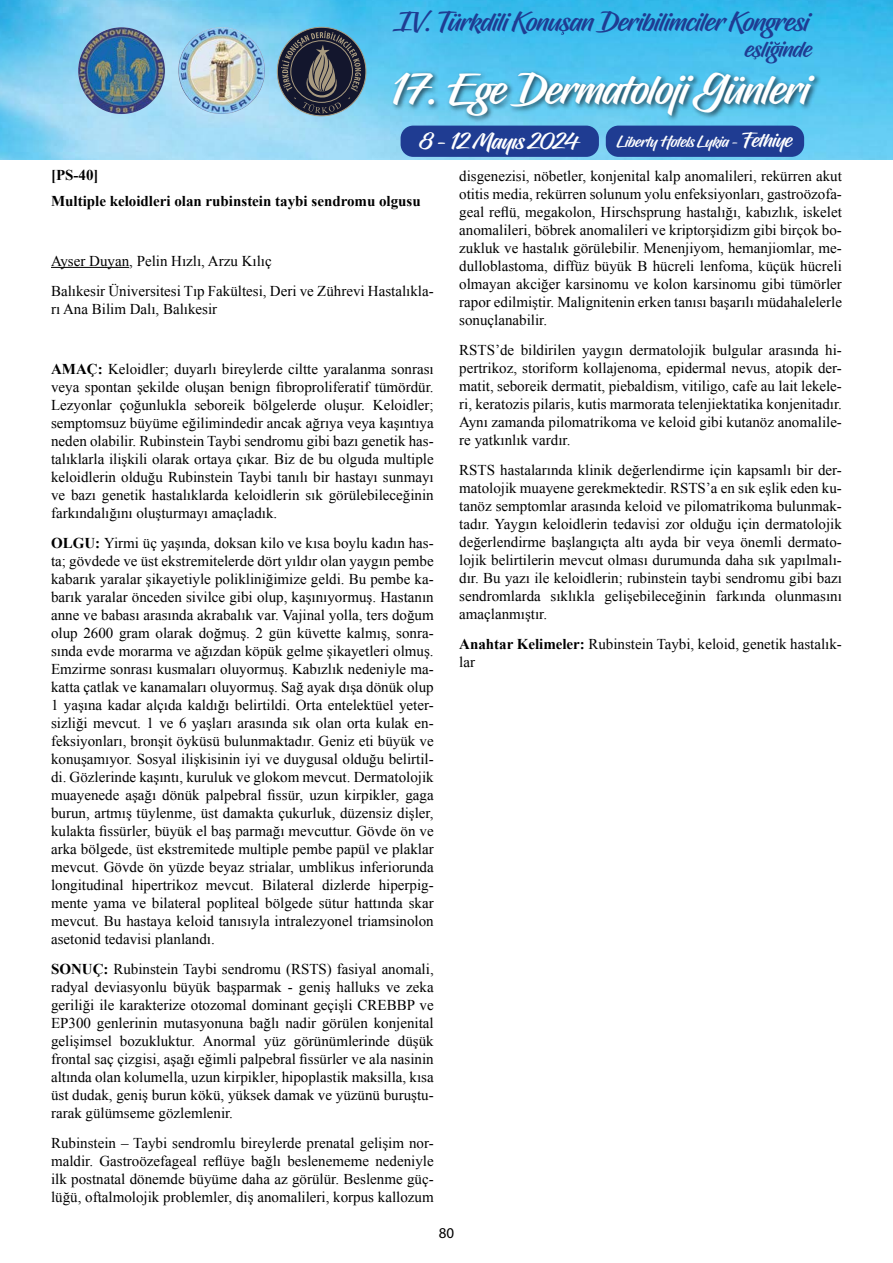
<style>
.page{position:relative;width:893px;height:1263px;background:#fff}
.page>*{position:absolute;margin:0;border:0;box-sizing:border-box;transform-origin:0 0}
.t1{font:42.45px "Hughs";color:#fff}
.t2{font:26.7px "Hughs";color:#1f3c92}
.t3{font:23.25px "Hughs";color:#1f3c92}
.t4{font:22.5px "Hughs";color:#fff}
.t5{font:15.6px "Hughs";color:#fff}
.t6{font:15px/18px "Times New Roman";color:#000;text-align:justify}
.t7{font:700 15px/25.5px "Times New Roman";color:#000}
.t8{font:15px "Myriad Pro";color:#000}
.s1{font-size:19.95px}
.s2{font-weight:700}
</style>
<div class="page">
<img style="left:0;top:0;width:893px;height:159px">
<img style="left:386px;top:61px;width:439px;height:65px">
<svg style="left:561px;top:31px;width:3px;height:4px"></svg>
<svg style="left:774px;top:42px;width:6px;height:3px"></svg>
<div style="left:401px;top:126px;width:198px;height:31px;background:#1f3c92;border-radius:13px"></div>
<div style="left:606px;top:126px;width:198px;height:31px;background:#1f3c92;border-radius:13px"></div>
<img style="left:78px;top:27px;width:87px;height:87px;border-radius:43px">
<img style="left:178px;top:27px;width:87px;height:87px;border-radius:43px">
<svg style="left:277px;top:27px;width:89px;height:89px"></svg>
<svg style="left:281px;top:31px;width:80px;height:82px;background:#424956"></svg>
<hr style="left:51px;top:267px;width:78px;height:1px;background:#000">
<h2 class="t2" style="left:394px;top:6px;width:416px">IV. Türkdili Konusan Deribilimciler Kongresi</h2>
<h3 class="t3" style="left:745px;top:35px;width:68px">esliginde</h3>
<h1 class="t1" style="left:390px;top:64px;width:420px">17. Ege Dermatoloji Günleri</h1>
<h3 class="t4" style="left:419px;top:127px;width:164px">8 - 12 Mayis 2024</h3>
<p class="t5" style="left:617px;top:133px;width:177px">Liberty Hotels Lykia - <span class="s1">Fethiye</span></p>
<p class="t7" style="left:51px;top:162px;width:371px">[PS-40]<br>Multiple keloidleri olan rubinstein taybi sendromu olgusu</p>
<p class="t6" style="left:459px;top:166px;width:384px">disgenezisi, nöbetler, konjenital kalp anomalileri, rekürren akut otitis media, rekürren solunum yolu enfeksiyonları, gastroözofa&shy;geal reflü, megakolon, Hirschsprung hastalığı, kabızlık, iskelet anomalileri, böbrek anomalileri ve kriptorşidizm gibi birçok bo&shy;zukluk ve hastalık görülebilir. Menenjiyom, hemanjiomlar, me&shy;dulloblastoma, diffüz büyük B hücreli lenfoma, küçük hücreli olmayan akciğer karsinomu ve kolon karsinomu gibi tümörler rapor edilmiştir. Malignitenin erken tanısı başarılı müdahalelerle sonuçlanabilir.</p>
<p class="t6" style="left:459px;top:340px;width:384px">RSTS’de bildirilen yaygın dermatolojik bulgular arasında hi&shy;pertrikoz, storiform kollajenoma, epidermal nevus, atopik der&shy;matit, seboreik dermatit, piebaldism, vitiligo, cafe au lait lekele&shy;ri, keratozis pilaris, kutis marmorata telenjiektatika konjenitadır.<br>Aynı zamanda pilomatrikoma ve keloid gibi kutanöz anomalile&shy;re yatkınlık vardır.</p>
<p class="t6" style="left:459px;top:460px;width:384px">RSTS hastalarında klinik değerlendirme için kapsamlı bir der&shy;matolojik muayene gerekmektedir. RSTS’a en sık eşlik eden ku&shy;tanöz semptomlar arasında keloid ve pilomatrikoma bulunmak&shy;tadır. Yaygın keloidlerin tedavisi zor olduğu için dermatolojik değerlendirme başlangıçta altı ayda bir veya önemli dermato&shy;lojik belirtilerin mevcut olması durumunda daha sık yapılmalı&shy;dır. Bu yazı ile keloidlerin; rubinstein taybi sendromu gibi bazı sendromlarda sıklıkla gelişebileceğinin farkında olunmasını amaçlanmıştır.</p>
<p class="t6" style="left:459px;top:634px;width:384px"><span class="s2">Anahtar Kelimeler:</span> Rubinstein Taybi, keloid, genetik hastalık&shy;lar</p>
<p class="t6" style="left:51px;top:245px;width:384px;line-height:30px">Ayser Duyan, Pelin Hızlı, Arzu Kılıç<br>Balıkesir Üniversitesi Tıp Fakültesi, Deri ve Zührevi Hastalıkla-</p>
<p class="t6" style="left:51px;top:299px;width:168px">rı Ana Bilim Dalı, Balıkesir</p>
<p class="t6" style="left:51px;top:359px;width:384px"><span class="s2">AMAÇ:</span> Keloidler; duyarlı bireylerde ciltte yaralanma sonrası veya spontan şekilde oluşan benign fibroproliferatif tümördür.<br>Lezyonlar çoğunlukla seboreik bölgelerde oluşur. Keloidler; semptomsuz büyüme eğilimindedir ancak ağrıya veya kaşıntıya neden olabilir. Rubinstein Taybi sendromu gibi bazı genetik has&shy;talıklarla ilişkili olarak ortaya çıkar. Biz de bu olguda multiple keloidlerin olduğu Rubinstein Taybi tanılı bir hastayı sunmayı ve bazı genetik hastalıklarda keloidlerin sık görülebileceğinin farkındalığını oluşturmayı amaçladık.</p>
<p class="t6" style="left:51px;top:533px;width:384px"><span class="s2">OLGU:</span> Yirmi üç yaşında, doksan kilo ve kısa boylu kadın has&shy;ta; gövdede ve üst ekstremitelerde dört yıldır olan yaygın pembe kabarık yaralar şikayetiyle polikliniğimize geldi. Bu pembe ka&shy;barık yaralar önceden sivilce gibi olup, kaşınıyormuş. Hastanın anne ve babası arasında akrabalık var. Vajinal yolla, ters doğum olup 2600 gram olarak doğmuş. 2 gün küvette kalmış, sonra&shy;sında evde morarma ve ağızdan köpük gelme şikayetleri olmuş.<br>Emzirme sonrası kusmaları oluyormuş. Kabızlık nedeniyle ma&shy;katta çatlak ve kanamaları oluyormuş. Sağ ayak dışa dönük olup 1 yaşına kadar alçıda kaldığı belirtildi. Orta entelektüel yeter&shy;sizliği mevcut. 1 ve 6 yaşları arasında sık olan orta kulak en&shy;feksiyonları, bronşit öyküsü bulunmaktadır. Geniz eti büyük ve konuşamıyor. Sosyal ilişkisinin iyi ve duygusal olduğu belirtil&shy;di. Gözlerinde kaşıntı, kuruluk ve glokom mevcut. Dermatolojik muayenede aşağı dönük palpebral fissür, uzun kirpikler, gaga burun, artmış tüylenme, üst damakta çukurluk, düzensiz dişler, kulakta fissürler, büyük el baş parmağı mevcuttur. Gövde ön ve arka bölgede, üst ekstremitede multiple pembe papül ve plaklar mevcut. Gövde ön yüzde beyaz strialar, umblikus inferiorunda longitudinal hipertrikoz mevcut. Bilateral dizlerde hiperpig&shy;mente yama ve bilateral popliteal bölgede sütur hattında skar mevcut. Bu hastaya keloid tanısıyla intralezyonel triamsinolon asetonid tedavisi planlandı.</p>
<p class="t6" style="left:51px;top:959px;width:384px"><span class="s2">SONUÇ:</span> Rubinstein Taybi sendromu (RSTS) fasiyal anomali, radyal deviasyonlu büyük başparmak - geniş halluks ve zeka geriliği ile karakterize otozomal dominant geçişli CREBBP ve EP300 genlerinin mutasyonuna bağlı nadir görülen konjenital gelişimsel bozukluktur. Anormal yüz görünümlerinde düşük frontal saç çizgisi, aşağı eğimli palpebral fissürler ve ala nasinin altında olan kolumella, uzun kirpikler, hipoplastik maksilla, kısa üst dudak, geniş burun kökü, yüksek damak ve yüzünü buruştu&shy;rarak gülümseme gözlemlenir.</p>
<p class="t6" style="left:51px;top:1133px;width:384px">Rubinstein – Taybi sendromlu bireylerde prenatal gelişim nor&shy;maldir. Gastroözefageal reflüye bağlı beslenememe nedeniyle ilk postnatal dönemde büyüme daha az görülür. Beslenme güç&shy;lüğü, oftalmolojik problemler, diş anomalileri, korpus kallozum</p>
<p class="t8" style="left:439px;top:1224px;width:17px">80</p>
</div>
